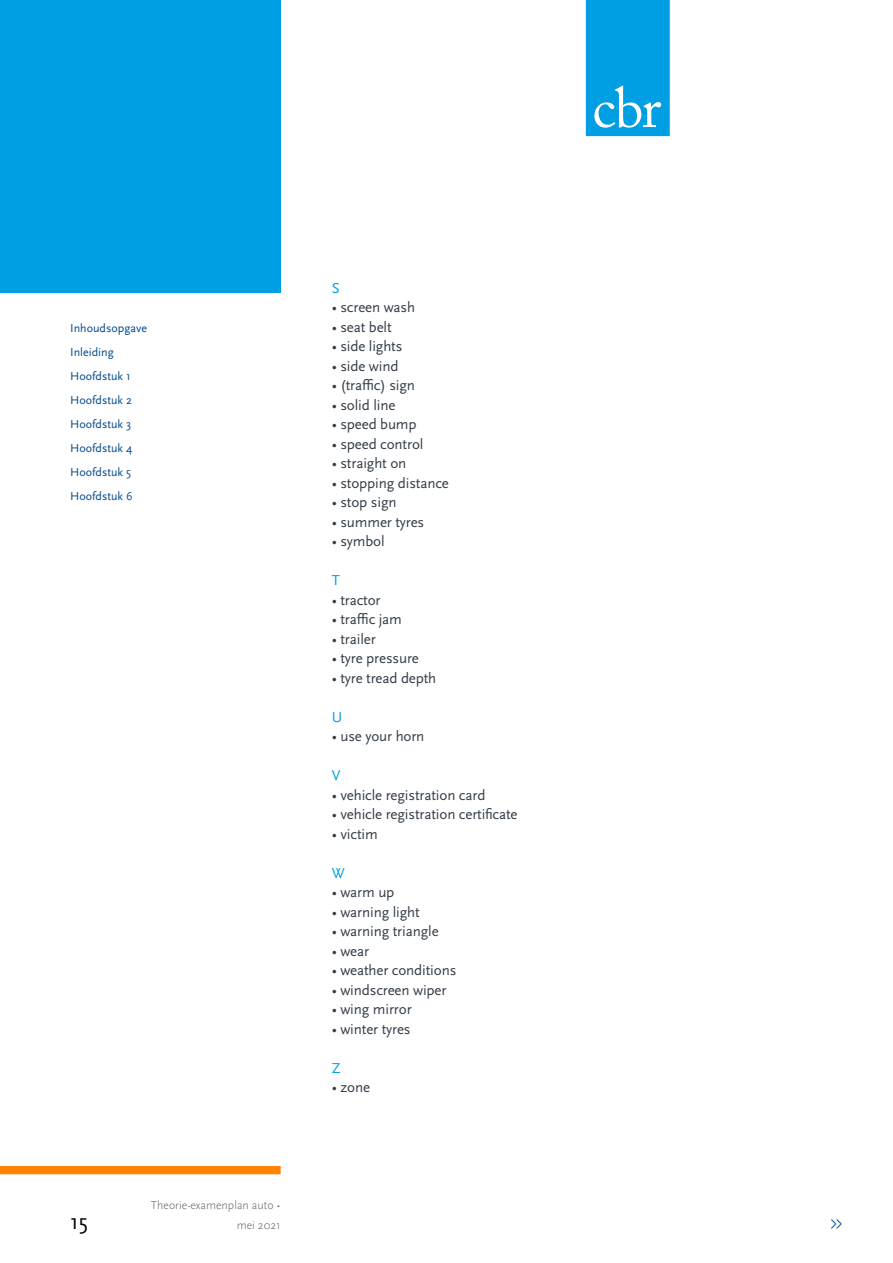
<style>
.page{position:relative;width:893px;height:1263px;background:#fff}
.page>*{position:absolute;margin:0;border:0;box-sizing:border-box;transform-origin:0 0}
.t1{font:22.5px "Scala Sans Pro";color:#000}
.t2{font:15px "Scala Sans Pro";letter-spacing:-.01em;color:#333d47}
.t3{font:15px "Scala Sans Pro";color:#009fe3}
.t4{font:12px/24px "Scala Sans Pro";color:#02498d}
.t5{font:300 12px/19.5px "Scala Sans Pro";color:#5c606a;text-align:right}
</style>
<div class="page">
<div style="left:0;top:0;width:281px;height:292px;background:#009fe3"></div>
<svg style="left:586px;top:0;width:84px;height:136px;background:#0ea4e4"></svg>
<div style="left:0;top:1166px;width:281px;height:8px;background:#ff8300"></div>
<p class="t4" style="left:70px;top:315px;width:78px">Inhoudsopgave<br>Inleiding<br>Hoofdstuk 1<br>Hoofdstuk 2<br>Hoofdstuk 3<br>Hoofdstuk 4<br>Hoofdstuk 5<br>Hoofdstuk 6</p>
<h1 class="t1" style="left:70px;top:1206px;width:20px">15</h1>
<p class="t5" style="left:151px;top:1195px;width:131px">Theorie-examenplan auto • mei 2021</p>
<p class="t3" style="left:332px;top:278px;width:10px">S</p>
<p class="t2" style="left:332px;top:297px;width:85px">• screen wash</p>
<p class="t2" style="left:332px;top:317px;width:61px">• seat belt</p>
<p class="t2" style="left:332px;top:336px;width:72px">• side lights</p>
<p class="t2" style="left:332px;top:356px;width:68px">• side wind</p>
<p class="t2" style="left:332px;top:375px;width:85px">• (traffic) sign</p>
<p class="t2" style="left:332px;top:395px;width:65px">• solid line</p>
<p class="t2" style="left:332px;top:414px;width:87px">• speed bump</p>
<p class="t2" style="left:332px;top:434px;width:93px">• speed control</p>
<p class="t2" style="left:332px;top:453px;width:76px">• straight on</p>
<p class="t2" style="left:332px;top:473px;width:119px">• stopping distance</p>
<p class="t2" style="left:332px;top:492px;width:66px">• stop sign</p>
<p class="t2" style="left:332px;top:512px;width:94px">• summer tyres</p>
<p class="t2" style="left:332px;top:531px;width:54px">• symbol</p>
<p class="t3" style="left:332px;top:570px;width:10px">T</p>
<p class="t2" style="left:332px;top:590px;width:51px">• tractor</p>
<p class="t2" style="left:332px;top:609px;width:72px">• traffic jam</p>
<p class="t2" style="left:332px;top:629px;width:46px">• trailer</p>
<p class="t2" style="left:332px;top:648px;width:89px">• tyre pressure</p>
<p class="t2" style="left:332px;top:668px;width:106px">• tyre tread depth</p>
<p class="t3" style="left:332px;top:707px;width:12px">U</p>
<p class="t2" style="left:332px;top:726px;width:94px">• use your horn</p>
<p class="t3" style="left:332px;top:765px;width:10px">V</p>
<p class="t2" style="left:332px;top:785px;width:155px">• vehicle registration card</p>
<p class="t2" style="left:332px;top:804px;width:187px">• vehicle registration certificate</p>
<p class="t2" style="left:332px;top:824px;width:48px">• victim</p>
<p class="t3" style="left:332px;top:863px;width:14px">W</p>
<p class="t2" style="left:332px;top:882px;width:64px">• warm up</p>
<p class="t2" style="left:332px;top:902px;width:90px">• warning light</p>
<p class="t2" style="left:332px;top:921px;width:109px">• warning triangle</p>
<p class="t2" style="left:332px;top:941px;width:39px">• wear</p>
<p class="t2" style="left:332px;top:960px;width:126px">• weather conditions</p>
<p class="t2" style="left:332px;top:980px;width:116px">• windscreen wiper</p>
<p class="t2" style="left:332px;top:999px;width:82px">• wing mirror</p>
<p class="t2" style="left:332px;top:1019px;width:80px">• winter tyres</p>
<p class="t3" style="left:332px;top:1058px;width:10px">Z</p>
<p class="t2" style="left:332px;top:1077px;width:40px">• zone</p>
</div>
